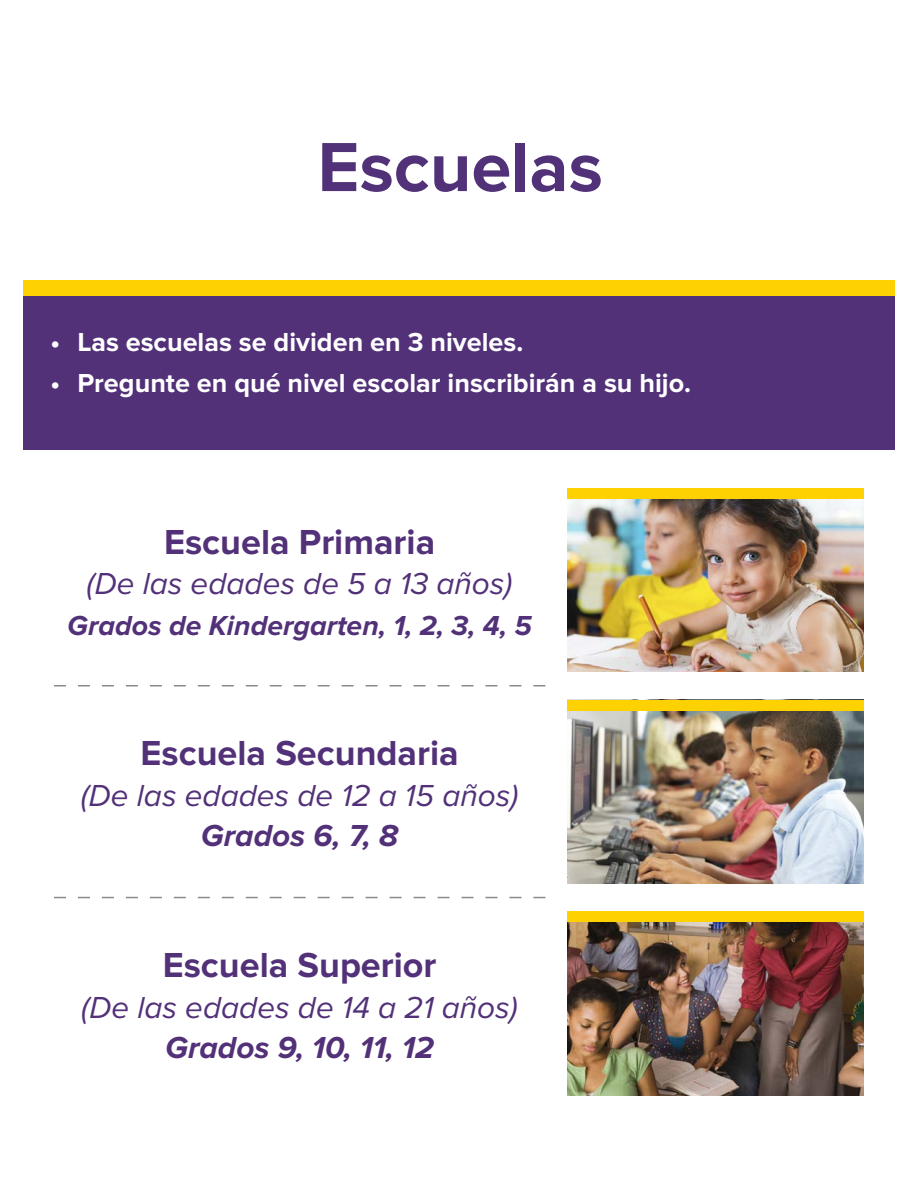
<style>
.page{position:relative;width:918px;height:1188px;background:#fff}
.page>*{position:absolute;margin:0;border:0;box-sizing:border-box;transform-origin:0 0}
.t1{font:700 72px "Proxima Nova";color:#513178}
.t2{font:700 36px "Proxima Nova";color:#523178}
.t3{font:italic 31.5px "Proxima Nova";color:#523178}
.t4{font:italic 700 31.5px "Proxima Nova";color:#523178}
.t5{font:italic 700 28.5px "Proxima Nova";color:#523178}
.t6{font:700 27px "Proxima Nova";color:#fff}
</style>
<div class="page">
<img style="left:567px;top:498px;width:297px;height:174px">
<img style="left:567px;top:710px;width:297px;height:173px">
<img style="left:567px;top:922px;width:297px;height:173px">
<div style="left:23px;top:296px;width:872px;height:154px;background:#523178"></div>
<div style="left:23px;top:281px;width:872px;height:15px;background:#fed103"></div>
<svg style="left:54px;top:685px;width:491px;height:1px"></svg>
<svg style="left:54px;top:897px;width:491px;height:1px"></svg>
<div style="left:567px;top:488px;width:297px;height:10px;background:#fed103"></div>
<div style="left:567px;top:700px;width:297px;height:10px;background:#fed103"></div>
<div style="left:567px;top:912px;width:297px;height:10px;background:#fed103"></div>
<h1 class="t1" style="left:318px;top:126px;width:287px">Escuelas</h1>
<p class="t6" style="left:50px;top:327px;width:474px">• Las escuelas se dividen en 3 niveles.</p>
<p class="t6" style="left:50px;top:367px;width:642px">• Pregunte en qué nivel escolar inscribirán a su hijo.</p>
<h2 class="t2" style="left:164px;top:521px;width:273px">Escuela Primaria</h2>
<p class="t3" style="left:87px;top:566px;width:427px">(De las edades de 5 a 13 años)</p>
<p class="t5" style="left:68px;top:609px;width:466px">Grados de Kindergarten, 1, 2, 3, 4, 5</p>
<h2 class="t2" style="left:141px;top:733px;width:320px">Escuela Secundaria</h2>
<p class="t3" style="left:81px;top:778px;width:439px">(De las edades de 12 a 15 años)</p>
<p class="t4" style="left:201px;top:818px;width:198px">Grados 6, 7, 8</p>
<h2 class="t2" style="left:163px;top:944px;width:275px">Escuela Superior</h2>
<p class="t3" style="left:82px;top:990px;width:438px">(De las edades de 14 a 21 años)</p>
<p class="t4" style="left:165px;top:1030px;width:270px">Grados 9, 10, 11, 12</p>
</div>
